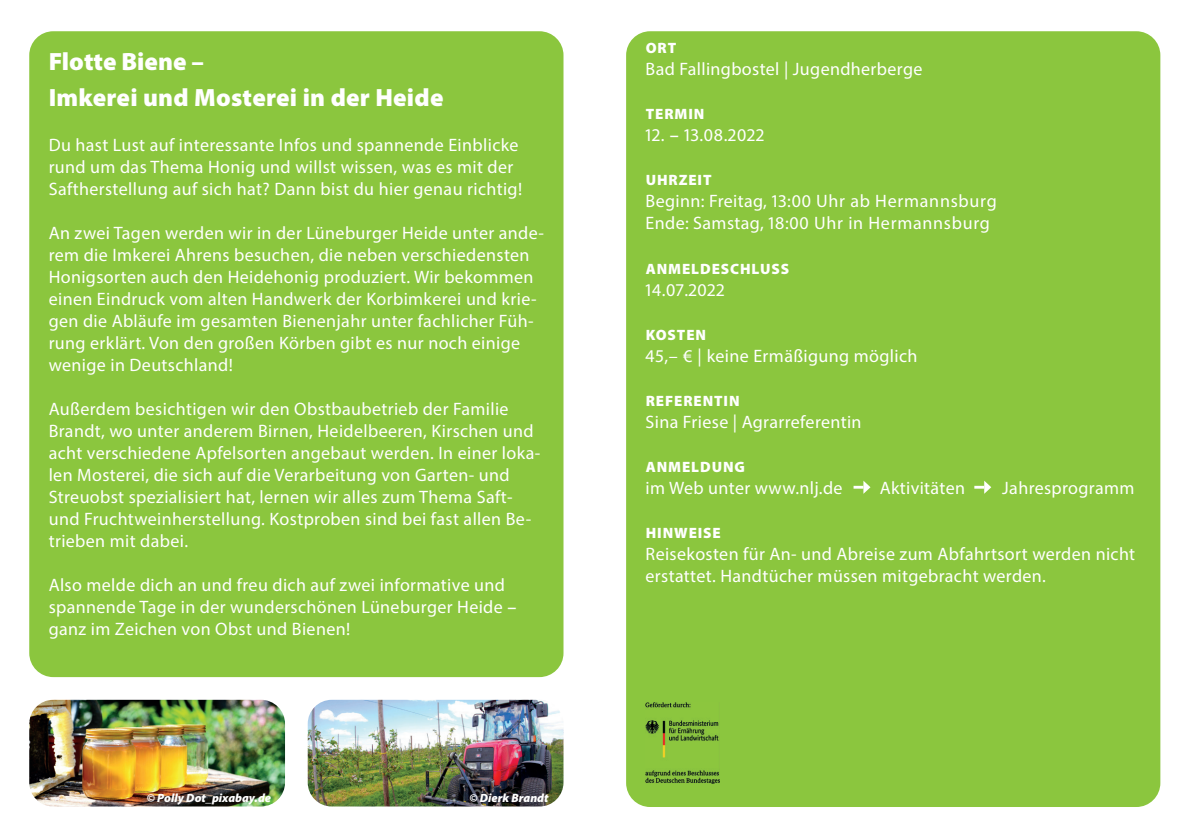
<style>
.page{position:relative;width:1191px;height:840px;background:#fff}
.page>*{position:absolute;margin:0;border:0;box-sizing:border-box;transform-origin:0 0}
.t1{font:900 25px/36px "Myriad Pro";letter-spacing:.01em;color:#fff}
.t2{font:18px/22px "Myriad Pro";letter-spacing:.02em;color:#fff}
.t3{font:18px/22px "Myriad Pro";letter-spacing:.04em;color:#fff}
.t4{font:900 15px "Myriad Pro";letter-spacing:.06em;color:#fff}
.t5{font:italic 900 12px "Myriad Pro";color:#fff}
.s1{font-weight:600}
</style>
<div class="page">
<div style="left:626px;top:31px;width:534px;height:775px;background:#8bc63e;border-radius:24px"></div>
<div style="left:29px;top:31px;width:534px;height:645px;background:#8bc63e;border-radius:24px"></div>
<img style="left:29px;top:699px;width:256px;height:107px">
<img style="left:308px;top:699px;width:255px;height:107px">
<svg style="left:853px;top:480px;width:17px;height:13px"></svg>
<svg style="left:974px;top:480px;width:17px;height:13px"></svg>
<img style="left:645px;top:702px;width:75px;height:80px">
<h1 class="t1" style="left:49px;top:43px;width:396px">Flotte Biene –<br>Imkerei und Mosterei in der Heide</h1>
<p class="t2" style="left:49px;top:133px;width:475px">Du hast Lust auf interessante Infos und spannende Einblicke rund um das Thema Honig und willst wissen, was es mit der<br>Saftherstellung auf sich hat? Dann bist du hier genau richtig!</p>
<p class="t2" style="left:49px;top:221px;width:497px">An zwei Tagen werden wir in der Lüneburger Heide unter ande&shy;rem die Imkerei Ahrens besuchen, die neben verschiedensten Honigsorten auch den Heidehonig produziert. Wir bekommen einen Eindruck vom alten Handwerk der Korbimkerei und krie&shy;gen die Abläufe im gesamten Bienenjahr unter fachlicher Füh&shy;rung erklärt. Von den großen Körben gibt es nur noch einige wenige in Deutschland!</p>
<p class="t2" style="left:49px;top:397px;width:493px">Außerdem besichtigen wir den Obstbaubetrieb der Familie Brandt, wo unter anderem Birnen, Heidelbeeren, Kirschen und acht verschiedene Apfelsorten angebaut werden. In einer loka&shy;len Mosterei, die sich auf die Verarbeitung von Garten- und Streuobst spezialisiert hat, lernen wir alles zum Thema Saft&shy;und Fruchtweinherstellung. Kostproben sind bei fast allen Be&shy;trieben mit dabei.</p>
<p class="t2" style="left:49px;top:573px;width:469px">Also melde dich an und freu dich auf zwei informative und spannende Tage in der wunderschönen Lüneburger Heide <span class="s1">– </span>ganz im Zeichen von Obst und Bienen!</p>
<p class="t5" style="left:147px;top:789px;width:126px">© Polly Dot_pixabay.de</p>
<p class="t5" style="left:469px;top:789px;width:80px">© Dierk Brandt</p>
<p class="t4" style="left:645px;top:38px;width:32px">ORT</p>
<p class="t2" style="left:645px;top:58px;width:278px">Bad Fallingbostel | Jugendherberge</p>
<p class="t4" style="left:645px;top:104px;width:60px">TERMIN</p>
<p class="t3" style="left:645px;top:124px;width:120px">12. <span class="s1">–</span> 13.08.2022</p>
<p class="t4" style="left:645px;top:170px;width:67px">UHRZEIT</p>
<p class="t3" style="left:645px;top:190px;width:353px">Beginn: Freitag, 13:00 Uhr ab Hermannsburg<br>Ende: Samstag, 18:00 Uhr in Hermannsburg</p>
<p class="t4" style="left:645px;top:258px;width:145px">ANMELDESCHLUSS</p>
<p class="t2" style="left:645px;top:278px;width:81px">14.07.2022</p>
<p class="t4" style="left:645px;top:324px;width:62px">KOSTEN</p>
<p class="t2" style="left:645px;top:344px;width:273px">45,– € | keine Ermäßigung möglich</p>
<p class="t4" style="left:645px;top:390px;width:95px">REFERENTIN</p>
<p class="t2" style="left:645px;top:410px;width:217px">Sina Friese | Agrarreferentin</p>
<p class="t4" style="left:645px;top:456px;width:101px">ANMELDUNG</p>
<p class="t2" style="left:645px;top:476px;width:198px">im Web unter www.nlj.de</p>
<p class="t2" style="left:879px;top:476px;width:87px">Aktivitäten</p>
<p class="t2" style="left:1002px;top:476px;width:134px">Jahresprogramm</p>
<p class="t4" style="left:645px;top:522px;width:77px">HINWEISE</p>
<p class="t2" style="left:645px;top:542px;width:491px">Reisekosten für An- und Abreise zum Abfahrtsort werden nicht erstattet. Handtücher müssen mitgebracht werden.</p>
</div>
